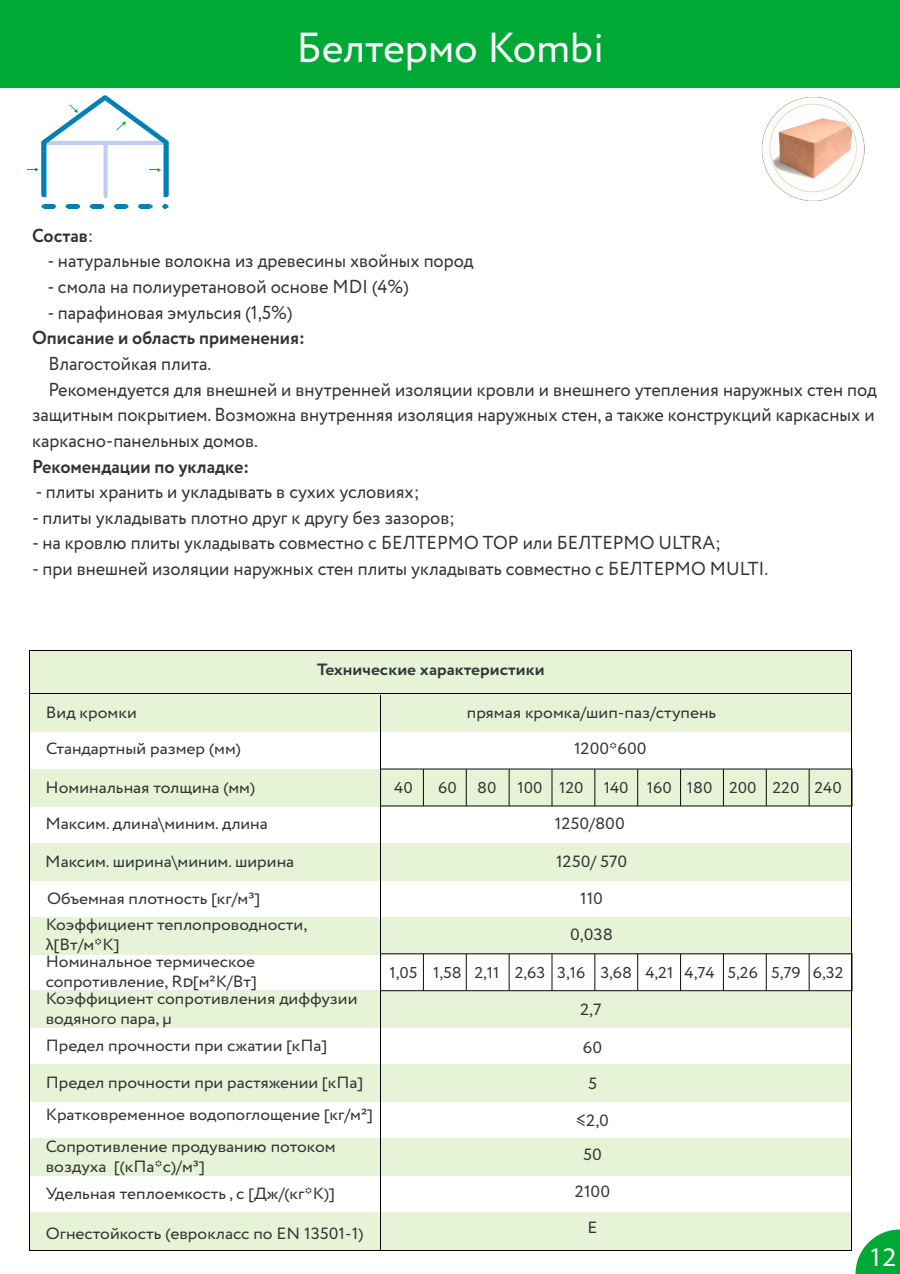
<style>
.page{position:relative;width:900px;height:1274px;background:#fff}
.page>*{position:absolute;margin:0;border:0;box-sizing:border-box;transform-origin:0 0}
.t1{font:41.88px "Circe";color:#fff}
.t2{font:26.88px "Myriad Pro";color:#fff}
.t3{font:18.75px "Circe";color:#333}
.t4{font:700 18.75px "Circe";color:#333}
.t5{font:700 16.31px "Circe";color:#333;scale:1.06 1}
.t6{font:16.25px/20px "Circe";color:#333;scale:1.06 1}
.t7{font:15.69px "Circe";color:#333;scale:1.06 1}
.s1{font-weight:400}
.s2{font-family:"Myriad Pro"}
</style>
<div class="page">
<div style="left:0;top:0;width:900px;height:88px;background:#00a936"></div>
<hr style="left:44px;top:204px;width:10px;height:4px;background:#0080b3">
<hr style="left:68px;top:204px;width:10px;height:4px;background:#0080b3">
<hr style="left:92px;top:204px;width:10px;height:4px;background:#0080b3">
<hr style="left:116px;top:204px;width:10px;height:4px;background:#0080b3">
<svg style="left:138px;top:204px;width:15px;height:4px"></svg>
<svg style="left:162px;top:204px;width:7px;height:4px"></svg>
<svg style="left:27px;top:95px;width:142px;height:102px"></svg>
<div style="left:30px;top:694px;width:822px;height:37px;background:#e6f3d6"></div>
<div style="left:30px;top:769px;width:821px;height:37px;background:#e6f3d6"></div>
<div style="left:30px;top:843px;width:822px;height:37px;background:#e6f3d6"></div>
<div style="left:30px;top:917px;width:822px;height:37px;background:#e6f3d6"></div>
<div style="left:30px;top:990px;width:822px;height:37px;background:#e6f3d6"></div>
<div style="left:30px;top:1064px;width:822px;height:37px;background:#e6f3d6"></div>
<div style="left:30px;top:1138px;width:821px;height:37px;background:#e6f3d6"></div>
<div style="left:30px;top:1212px;width:822px;height:37px;background:#e6f3d6"></div>
<div style="left:30px;top:650px;width:822px;height:43px;background:#e6f3d6"></div>
<hr style="left:380px;top:694px;width:1px;height:555px;background:#000">
<hr style="left:851px;top:650px;width:1px;height:599px;background:#000">
<hr style="left:29px;top:650px;width:1px;height:599px;background:#000">
<hr style="left:29px;top:1249px;width:823px;height:1px;background:#000">
<hr style="left:29px;top:693px;width:822px;height:1px;background:#000">
<hr style="left:29px;top:650px;width:822px;height:1px;background:#000">
<hr style="left:809px;top:769px;width:1px;height:36px;background:#0c0c0c">
<hr style="left:766px;top:769px;width:1px;height:36px;background:#0c0c0c">
<hr style="left:723px;top:769px;width:1px;height:36px;background:#0c0c0c">
<hr style="left:680px;top:769px;width:1px;height:36px;background:#0c0c0c">
<hr style="left:637px;top:769px;width:1px;height:36px;background:#0c0c0c">
<hr style="left:595px;top:769px;width:1px;height:36px;background:#0c0c0c">
<hr style="left:552px;top:769px;width:1px;height:36px;background:#0c0c0c">
<hr style="left:509px;top:769px;width:1px;height:36px;background:#0c0c0c">
<hr style="left:466px;top:769px;width:1px;height:36px;background:#0c0c0c">
<hr style="left:423px;top:769px;width:1px;height:36px;background:#0c0c0c">
<hr style="left:809px;top:953px;width:1px;height:37px;background:#0c0c0c">
<hr style="left:766px;top:953px;width:1px;height:37px;background:#0c0c0c">
<hr style="left:723px;top:953px;width:1px;height:37px;background:#0c0c0c">
<hr style="left:680px;top:953px;width:1px;height:37px;background:#0c0c0c">
<hr style="left:637px;top:953px;width:1px;height:37px;background:#0c0c0c">
<hr style="left:595px;top:953px;width:1px;height:37px;background:#0c0c0c">
<hr style="left:552px;top:953px;width:1px;height:37px;background:#0c0c0c">
<hr style="left:509px;top:953px;width:1px;height:37px;background:#0c0c0c">
<hr style="left:466px;top:953px;width:1px;height:37px;background:#0c0c0c">
<hr style="left:423px;top:953px;width:1px;height:37px;background:#0c0c0c">
<svg style="left:856px;top:1229px;width:44px;height:44px"></svg>
<img style="left:762px;top:97px;width:103px;height:104px">
<h1 class="t1" style="left:296px;top:20px;width:309px">Белтермо Kombi</h1>
<p class="t4" style="left:32px;top:223px;width:63px">Состав<span class="s1">:</span></p>
<p class="t3" style="left:48px;top:248px;width:427px">- натуральные волокна из древесины хвойных пород</p>
<p class="t3" style="left:48px;top:274px;width:363px">- смола на полиуретановой основе MDI (4%)</p>
<p class="t3" style="left:48px;top:300px;width:246px">- парафиновая эмульсия (1,5%)</p>
<p class="t4" style="left:32px;top:325px;width:274px">Описание и область применения:</p>
<p class="t3" style="left:48px;top:351px;width:164px">Влагостойкая плита.</p>
<p class="t3" style="left:48px;top:376px;width:830px">Рекомендуется для внешней и внутренней изоляции кровли и внешнего утепления наружных стен под</p>
<p class="t3" style="left:32px;top:402px;width:844px">защитным покрытием. Возможна внутренняя изоляция наружных стен, а также конструкций каркасных и</p>
<p class="t3" style="left:32px;top:428px;width:227px">каркасно-панельных домов.</p>
<p class="t4" style="left:32px;top:453px;width:218px">Рекомендации по укладке:</p>
<p class="t3" style="left:35px;top:479px;width:386px">- плиты хранить и укладывать в сухих условиях;</p>
<p class="t3" style="left:32px;top:505px;width:425px">- плиты укладывать плотно друг к другу без зазоров;</p>
<p class="t3" style="left:32px;top:530px;width:690px">- на кровлю плиты укладывать совместно с БЕЛТЕРМО TOP или БЕЛТЕРМО ULTRA;</p>
<p class="t3" style="left:32px;top:556px;width:738px">- при внешней изоляции наружных стен плиты укладывать совместно с БЕЛТЕРМО MULTI.</p>
<p class="t5" style="left:317px;top:658px;width:216px">Технические характеристики</p>
<p class="t6" style="left:46px;top:703px;width:87px">Вид кромки</p>
<p class="t6" style="left:467px;top:703px;width:237px">прямая кромка/шип-паз/ступень</p>
<p class="t6" style="left:574px;top:739px;width:70px">1200*600</p>
<p class="t6" style="left:46px;top:738px;width:185px">Стандартный размер (мм)</p>
<p class="t6" style="left:46px;top:778px;width:199px">Номинальная толщина (мм)</p>
<p class="t6" style="left:45px;top:814px;width:211px">Максим. длина\миним. длина</p>
<p class="t6" style="left:45px;top:852px;width:236px">Максим. ширина\миним. ширина</p>
<p class="t7" style="left:394px;top:777px;width:19px">40</p>
<p class="t7" style="left:438px;top:777px;width:19px">60</p>
<p class="t7" style="left:477px;top:777px;width:20px">80</p>
<p class="t7" style="left:517px;top:777px;width:64px">100 120</p>
<p class="t7" style="left:604px;top:777px;width:226px">140 160 180 200 220 240</p>
<p class="t6" style="left:555px;top:814px;width:68px">1250/800</p>
<p class="t6" style="left:556px;top:852px;width:69px">1250/ 570</p>
<p class="t6" style="left:580px;top:888px;width:23px">110</p>
<p class="t6" style="left:570px;top:925px;width:42px">0,038</p>
<p class="t6" style="left:47px;top:888px;width:202px">Объемная плотность [кг/м³]</p>
<p class="t6" style="left:46px;top:915px;width:248px">Коэффициент теплопроводности, <span class="s2">λ</span>[Вт/м*К]</p>
<p class="t6" style="left:46px;top:952px;width:200px">Номинальное термическое сопротивление, RD[м²К/Вт]</p>
<p class="t6" style="left:46px;top:989px;width:296px">Коэффициент сопротивления диффузии водяного пара, µ</p>
<p class="t6" style="left:46px;top:1035px;width:267px">Предел прочности при сжатии [кПа]</p>
<p class="t6" style="left:46px;top:1072px;width:301px">Предел прочности при растяжении [кПа]</p>
<p class="t6" style="left:46px;top:1104px;width:310px">Кратковременное водопоглощение [кг/м²]</p>
<p class="t6" style="left:46px;top:1136px;width:275px">Сопротивление продуванию потоком воздуха [(кПа*с)/м³]</p>
<p class="t6" style="left:46px;top:1183px;width:274px">Удельная теплоемкость , с [Дж/(кг*К)]</p>
<p class="t6" style="left:46px;top:1223px;width:301px">Огнестойкость (еврокласс по EN 13501-1)</p>
<p class="t7" style="left:389px;top:962px;width:430px">1,05 1,58 2,11 2,63 3,16 3,68 4,21 4,74 5,26 5,79 6,32</p>
<p class="t6" style="left:580px;top:999px;width:22px">2,7</p>
<p class="t6" style="left:583px;top:1037px;width:20px">60</p>
<p class="t6" style="left:588px;top:1074px;width:10px">5</p>
<p class="t6" style="left:576px;top:1103px;width:33px;line-height:34.3px;text-align:center">≤2,0<br>50</p>
<p class="t6" style="left:575px;top:1181px;width:35px">2100</p>
<p class="t6" style="left:588px;top:1217px;width:11px">Е</p>
<h2 class="t2" style="left:869px;top:1239px;width:29px">12</h2>
</div>
